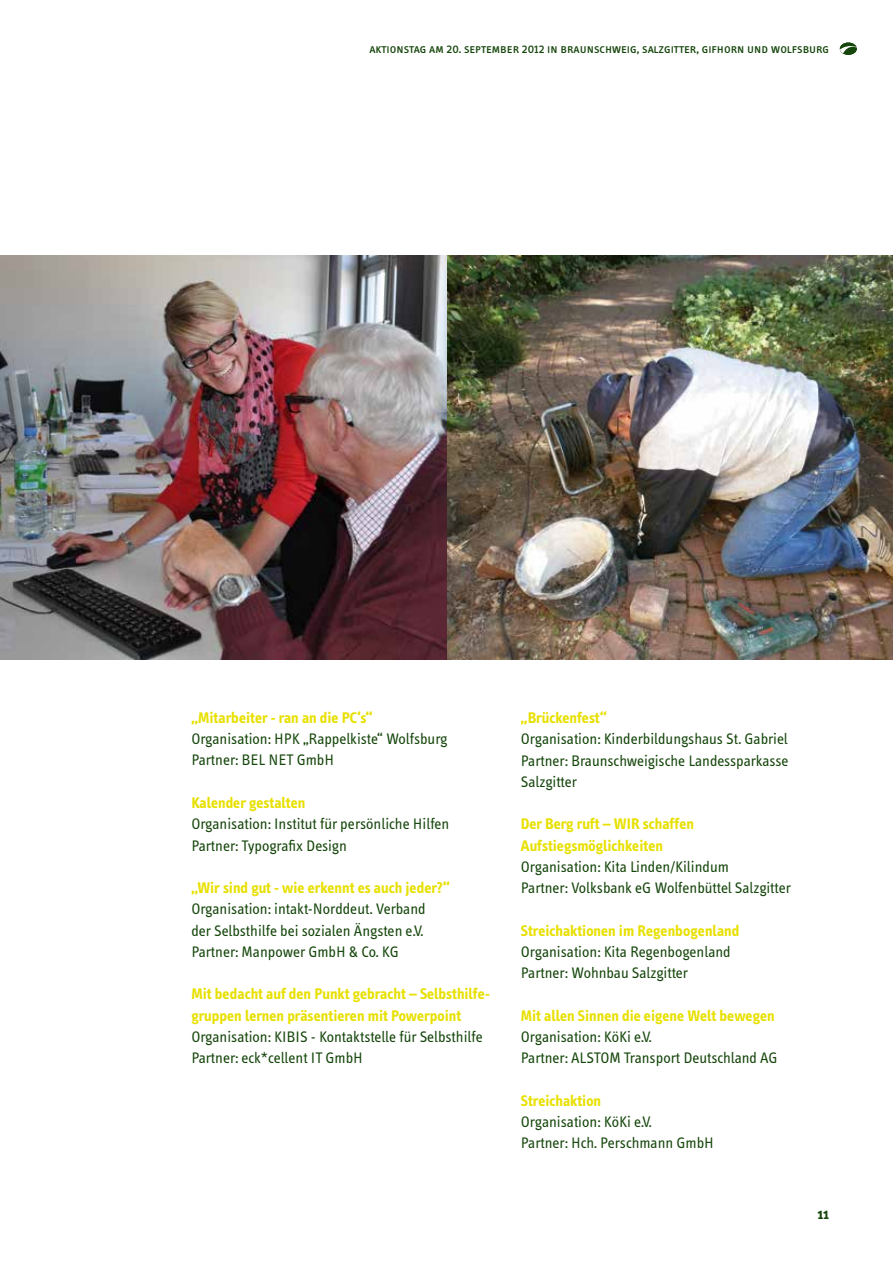
<style>
.page{position:relative;width:893px;height:1263px;background:#fff}
.page>*{position:absolute;margin:0;border:0;box-sizing:border-box;transform-origin:0 0}
.t1{font:15.75px/21.3px "Info Text";color:#15460b}
.t2{font:700 15.75px/21.3px "Info Text";color:#e8e000}
.t3{font:700 15px "Info Text";color:#15460b}
.t4{font:13.5px "Info Text Book Caps";color:#15460b}
.s1{font-family:"Info Text"}
</style>
<div class="page">
<div style="left:840px;top:43px;width:17px;height:12px;background:#15460b;border-radius:50%"></div>
<svg style="left:840px;top:46px;width:17px;height:7px"></svg>
<img style="left:0;top:255px;width:893px;height:404px">
<p class="t4" style="left:369px;top:41px;width:461px">aktionstag am <span class="s1">20</span>. september <span class="s1">2012</span> in braunschweig, salzgitter, gifhorn und wolfsburg</p>
<p class="t2" style="left:191px;top:707px;width:183px">„Mitarbeiter - ran an die PC‘s“</p>
<p class="t1" style="left:191px;top:728px;width:257px">Organisation: HPK „Rappelkiste“ Wolfsburg<br>Partner: BEL NET GmbH</p>
<p class="t2" style="left:191px;top:792px;width:116px">Kalender gestalten</p>
<p class="t1" style="left:191px;top:813px;width:260px">Organisation: Institut für persönliche Hilfen<br>Partner: Typografix Design</p>
<p class="t2" style="left:191px;top:877px;width:260px">„Wir sind gut - wie erkennt es auch jeder?“</p>
<p class="t1" style="left:191px;top:899px;width:236px">Organisation: intakt-Norddeut. Verband der Selbsthilfe bei sozialen Ängsten e.V.<br>Partner: Manpower GmbH &amp; Co. KG</p>
<p class="t2" style="left:191px;top:983px;width:300px">Mit bedacht auf den Punkt gebracht – Selbsthilfe&shy;gruppen lernen präsentieren mit Powerpoint</p>
<p class="t1" style="left:191px;top:1026px;width:293px">Organisation: KIBIS - Kontaktstelle für Selbsthilfe<br>Partner: eck*cellent IT GmbH</p>
<p class="t2" style="left:521px;top:707px;width:87px">„Brückenfest“</p>
<p class="t1" style="left:521px;top:728px;width:269px;text-align:justify">Organisation: Kinderbildungshaus St. Gabriel Partner: Braunschweigische Landessparkasse Salzgitter</p>
<p class="t2" style="left:521px;top:813px;width:175px">Der Berg ruft – WIR schaffen<br>Aufstiegsmöglichkeiten</p>
<p class="t1" style="left:521px;top:856px;width:272px">Organisation: Kita Linden/Kilindum<br>Partner: Volksbank eG Wolfenbüttel Salzgitter</p>
<p class="t2" style="left:521px;top:920px;width:220px">Streichaktionen im Regenbogenland</p>
<p class="t1" style="left:521px;top:941px;width:211px">Organisation: Kita Regenbogenland<br>Partner: Wohnbau Salzgitter</p>
<p class="t2" style="left:521px;top:1005px;width:255px">Mit allen Sinnen die eigene Welt bewegen</p>
<p class="t1" style="left:521px;top:1026px;width:258px">Organisation: KöKi e.V.<br>Partner: ALSTOM Transport Deutschland AG</p>
<p class="t2" style="left:521px;top:1090px;width:82px">Streichaktion</p>
<p class="t1" style="left:521px;top:1111px;width:194px">Organisation: KöKi e.V.<br>Partner: Hch. Perschmann GmbH</p>
<p class="t3" style="left:818px;top:1205px;width:13px">11</p>
</div>
